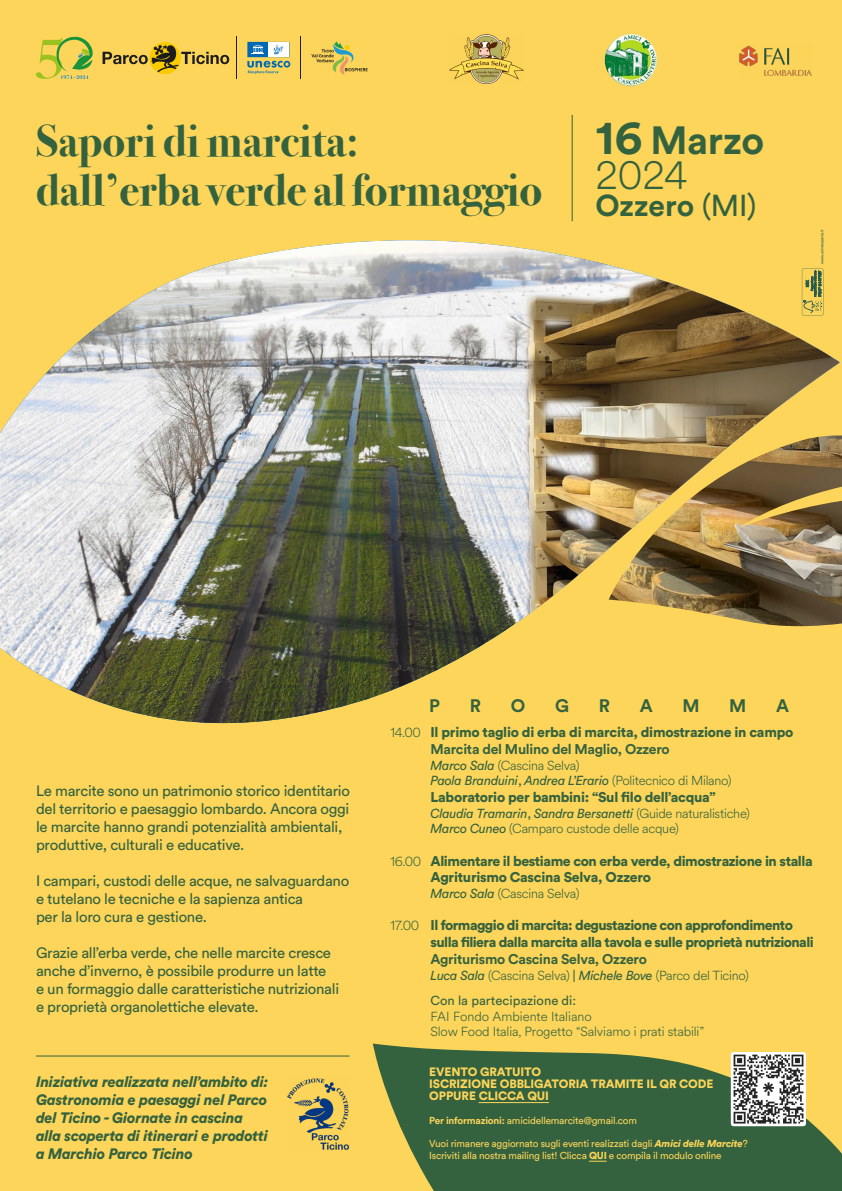
<style>
.page{position:relative;width:842px;height:1191px;background:#fcd55a}
.page>*{position:absolute;margin:0;border:0;box-sizing:border-box;transform-origin:0 0}
.t1{font:700 45px/49px "Bodoni Svty Two ITCTT";color:#35623e}
.t2{font:700 39px "Circular Std";letter-spacing:-.01em;color:#35623e}
.t3{font:300 39px "Circular Spotify Text";color:#35623e}
.t4{font:700 18px "Circular Std";color:#35623e}
.t5{font:15px/18px "Circular Std";letter-spacing:-.02em;color:#35623e}
.t6{font:italic 900 15px/18px "Circular Std";letter-spacing:-.02em;color:#35623e}
.t7{font:900 14px/16.8px "Circular Std";letter-spacing:-.03em;color:#35623e}
.t8{font:700 14px "Circular Std";letter-spacing:-.02em;color:#35623e}
.t9{font:300 13px/15.6px "Circular Spotify Text";letter-spacing:-.02em;color:#35623e}
.t10{font:italic 13px "Circular Std";letter-spacing:-.02em;color:#35623e}
.t11{font:13px "Circular Std";color:#35623e}
.t12{font:900 12px/12px "Circular Std";letter-spacing:-.01em;color:#fcd55a}
.t13{font:10px/12px "Circular Std";letter-spacing:-.02em;color:#fcd55a}
.t14{font:4px "Circular Std";letter-spacing:-.02em;color:#295c4d}
.s1{font-size:48px}
.s2{font-family:"Circular Spotify Text";font-weight:300;font-size:13px}
.s3{font-weight:700}
.s4{font-family:"Circular Std";font-weight:400;font-style:italic}
.s5{font-style:normal}
.s6{font-family:"Circular Spotify Text";font-weight:300;font-style:normal}
.s7{font-family:"Circular Std";font-weight:400}
.s8{font-weight:900;font-style:italic}
.s9{font-weight:900}
</style>
<div class="page">
<svg style="left:373px;top:1043px;width:469px;height:148px;fill:#35623e"></svg>
<img style="left:0;top:240px;width:416px;height:484px">
<svg style="left:311px;top:41px;width:57px;height:34px"></svg>
<svg style="left:247px;top:42px;width:43px;height:32px"></svg>
<svg style="left:149px;top:42px;width:32px;height:32px"></svg>
<svg style="left:103px;top:45px;width:126px;height:27px"></svg>
<hr style="left:300px;top:36px;width:1px;height:43px;background:#1c1c1c">
<hr style="left:236px;top:36px;width:1px;height:43px;background:#1c1c1c">
<svg style="left:36px;top:36px;width:57px;height:43px"></svg>
<img style="left:605px;top:34px;width:52px;height:52px;border-radius:26px">
<img style="left:449px;top:35px;width:74px;height:49px">
<img style="left:739px;top:45px;width:73px;height:31px">
<img style="left:287px;top:1078px;width:62px;height:72px">
<svg style="left:731px;top:1052px;width:75px;height:74px"></svg>
<img style="left:733px;top:1054px;width:70px;height:69px">
<hr style="left:479px;top:1102px;width:70px;height:1px;background:#fcd55a">
<svg style="left:589px;top:1160px;width:18px;height:1px"></svg>
<div style="left:416px;top:240px;width:424px;height:479px;background:#fff;opacity:.75"></div>
<hr style="left:572px;top:115px;width:1px;height:106px;background:#35623e">
<hr style="left:36px;top:1055px;width:314px;height:1px;background:#35623e">
<h2 class="t2" style="left:595px;top:115px;width:170px"><span class="s1">16</span> Marzo</h2>
<h2 class="t3" style="left:595px;top:149px;width:94px">2024</h2>
<h1 class="t1" style="left:36px;top:113px;width:722px">Sapori di marcita:<br>dall’erba verde al formaggio <sub>Ozzero</sub> <sub>(MI)</sub></h1>
<p class="t14" style="left:819px;top:264px;width:37px;rotate:-90deg">www.universpavia.it</p>
<p class="t4" style="left:429px;top:694px;width:12px">P</p>
<p class="t4" style="left:470px;top:694px;width:13px">R</p>
<p class="t4" style="left:511px;top:694px;width:16px">O</p>
<p class="t4" style="left:555px;top:694px;width:16px">G</p>
<p class="t4" style="left:599px;top:694px;width:13px">R</p>
<p class="t4" style="left:640px;top:694px;width:14px">A</p>
<p class="t4" style="left:682px;top:694px;width:19px">M</p>
<p class="t4" style="left:729px;top:694px;width:19px">M</p>
<p class="t4" style="left:776px;top:694px;width:14px">A</p>
<p class="t5" style="left:36px;top:781px;width:316px">Le marcite sono un patrimonio storico identitario del territorio e paesaggio lombardo. Ancora oggi le marcite hanno grandi potenzialità ambientali, produttive, culturali e educative.</p>
<p class="t5" style="left:36px;top:871px;width:315px">I campari, custodi delle acque, ne salvaguardano e tutelano le tecniche e la sapienza antica<br>per la loro cura e gestione.</p>
<p class="t5" style="left:36px;top:943px;width:305px">Grazie all’erba verde, che nelle marcite cresce anche d’inverno, è possibile produrre un latte<br>e un formaggio dalle caratteristiche nutrizionali e proprietà organolettiche elevate.</p>
<p class="t6" style="left:36px;top:1072px;width:234px">Iniziativa realizzata nell’ambito di:<br>Gastronomia e paesaggi nel Parco del Ticino - Giornate in cascina alla scoperta di itinerari e prodotti a Marchio Parco Ticino</p>
<p class="t7" style="left:430px;top:723px;width:364px;text-indent:-40px"><span class="s2">14.00</span> Il primo taglio di erba di marcita, dimostrazione in campo<br><span class="s3">Marcita del Mulino del Maglio, Ozzero</span></p>
<p class="t9" style="left:430px;top:757px;width:150px"><span class="s4">Marco Sala</span> (Cascina Selva)</p>
<p class="t10" style="left:430px;top:772px;width:303px">Paola Branduini<span class="s5">,</span> Andrea L’Erario <span class="s6">(Politecnico di Milano)</span></p>
<p class="t7" style="left:430px;top:788px;width:287px">Laboratorio per bambini: “Sul filo dell’acqua”</p>
<p class="t10" style="left:430px;top:805px;width:321px">Claudia Tramarin<span class="s5">,</span> Sandra Bersanetti <span class="s6">(Guide naturalistiche)</span></p>
<p class="t9" style="left:430px;top:821px;width:250px"><span class="s4">Marco Cuneo</span> (Camparo custode delle acque)</p>
<p class="t7" style="left:430px;top:852px;width:384px;text-indent:-40px"><span class="s2">16.00</span> Alimentare il bestiame con erba verde, dimostrazione in stalla<br>Agriturismo Cascina Selva, Ozzero</p>
<p class="t9" style="left:430px;top:886px;width:150px"><span class="s4">Marco Sala</span> (Cascina Selva)</p>
<p class="t7" style="left:430px;top:916px;width:385px;text-indent:-40px"><span class="s2">17.00</span> Il formaggio di marcita: degustazione con approfondimento sulla filiera dalla marcita alla tavola e sulle proprietà nutrizionali</p>
<p class="t8" style="left:430px;top:950px;width:218px">Agriturismo Cascina Selva, Ozzero</p>
<p class="t9" style="left:430px;top:967px;width:320px"><span class="s4">Luca Sala</span> (Cascina Selva) <span class="s7">|</span> <span class="s4">Michele Bove</span> (Parco del Ticino)</p>
<p class="t11" style="left:430px;top:992px;width:147px">Con la partecipazione di:</p>
<p class="t9" style="left:430px;top:1008px;width:275px">FAI Fondo Ambiente Italiano<br>Slow Food Italia, Progetto “Salviamo i prati stabili”</p>
<p class="t12" style="left:429px;top:1065px;width:286px">EVENTO GRATUITO<br>ISCRIZIONE OBBLIGATORIA TRAMITE IL QR CODE<br>OPPURE CLICCA QUI</p>
<p class="t13" style="left:429px;top:1114px;width:209px"><span class="s3">Per informazioni:</span> amicidellemarcite@gmail.com</p>
<p class="t13" style="left:429px;top:1137px;width:320px">Vuoi rimanere aggiornato sugli eventi realizzati dagli <span class="s8">Amici delle Marcite</span>?<br>Iscriviti alla nostra mailing list! Clicca <span class="s9">QUI</span> e compila il modulo online</p>
</div>
